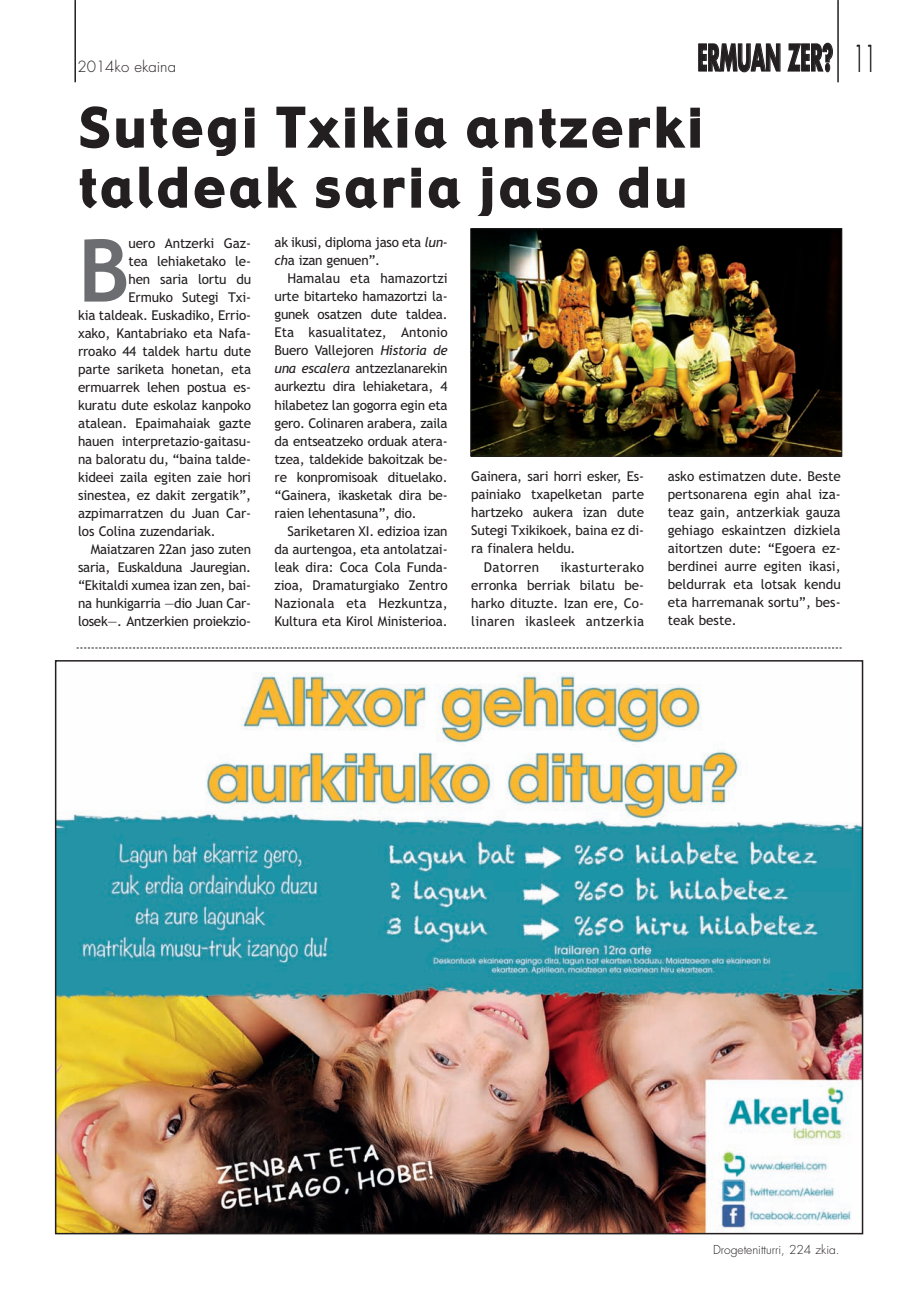
<style>
.page{position:relative;width:919px;height:1289px;background:#fff}
.page>*{position:absolute;margin:0;border:0;box-sizing:border-box;transform-origin:0 0}
.t1{font:700 86.7px "Trebuchet MS";color:#6c6d70}
.t2{font:52.5px/60px "Gadget";letter-spacing:.085em;color:#231f20}
.t3{font:700 36px "Futura";letter-spacing:-.005em;color:#231f20;scale:.5 1}
.t4{font:300 36px "Futura";color:#231f20;scale:.5 1}
.t5{font:300 15px "Futura";color:#231f20}
.t6{font:13.5px/18px "Trebuchet MS";letter-spacing:-.01em;color:#231f20;text-align:justify}
.t7{font:13.5px "Trebuchet MS";letter-spacing:.02em;color:#231f20}
.t8{font:300 12px "Futura";color:#231f20}
.s1{font-style:italic}
</style>
<div class="page">
<hr style="left:74px;top:1px;width:2px;height:81px;background:#231f20">
<hr style="left:837px;top:1px;width:1px;height:81px;background:#231f20">
<svg style="left:77px;top:647px;width:764px;height:1px"></svg>
<img style="left:472px;top:230px;width:368px;height:224px">
<div style="left:470px;top:228px;width:372px;height:228px;border:1px solid #231f20"></div>
<img style="left:58px;top:672px;width:802px;height:559px">
<p class="t5" style="left:77px;top:59px;width:100px">2014ko ekaina</p>
<h3 class="t3" style="left:697px;top:41px;width:273px">ERMUAN ZER?</h3>
<h2 class="t2" style="left:80px;top:101px;width:624px">Sutegi Txikia antzerki taldeak saria jaso du</h2>
<h1 class="t1" style="left:78px;top:237px;width:53px">B</h1>
<p class="t6" style="left:128px;top:235px;width:124px">uero Antzerki Gaz-</p>
<p class="t6" style="left:128px;top:253px;width:124px">tea lehiaketako le-</p>
<p class="t6" style="left:128px;top:271px;width:124px">hen saria lortu du</p>
<p class="t6" style="left:128px;top:289px;width:124px">Ermuko Sutegi Txi-</p>
<p class="t6" style="left:78px;top:307px;width:174px">kia taldeak. Euskadiko, Errio-</p>
<p class="t6" style="left:78px;top:325px;width:174px">xako, Kantabriako eta Nafa-</p>
<p class="t6" style="left:78px;top:343px;width:174px">rroako 44 taldek hartu dute</p>
<p class="t6" style="left:78px;top:361px;width:174px">parte sariketa honetan, eta</p>
<p class="t6" style="left:78px;top:379px;width:174px">ermuarrek lehen postua es-</p>
<p class="t6" style="left:78px;top:397px;width:174px">kuratu dute eskolaz kanpoko</p>
<p class="t6" style="left:78px;top:415px;width:174px">atalean. Epaimahaiak gazte</p>
<p class="t6" style="left:78px;top:433px;width:174px">hauen interpretazio-gaitasu-</p>
<p class="t6" style="left:78px;top:451px;width:174px">na baloratu du, “baina talde-</p>
<p class="t6" style="left:78px;top:469px;width:174px">kideei zaila egiten zaie hori</p>
<p class="t6" style="left:78px;top:487px;width:174px">sinestea, ez dakit zergatik”,</p>
<p class="t6" style="left:78px;top:505px;width:174px">azpimarratzen du Juan Car-</p>
<p class="t6" style="left:78px;top:523px;width:139px">los Colina zuzendariak.</p>
<p class="t6" style="left:91px;top:541px;width:162px">Maiatzaren 22an jaso zuten</p>
<p class="t6" style="left:78px;top:559px;width:174px">saria, Euskalduna Jauregian.</p>
<p class="t6" style="left:78px;top:577px;width:174px">“Ekitaldi xumea izan zen, bai-</p>
<p class="t6" style="left:78px;top:595px;width:174px">na hunkigarria —dio Juan Car-</p>
<p class="t6" style="left:78px;top:613px;width:174px">losek—. Antzerkien proiekzio-</p>
<p class="t6" style="left:274px;top:235px;width:175px">ak ikusi, diploma jaso eta <span class="s1">lun&shy;ch</span>a izan genuen”.</p>
<p class="t6" style="left:274px;top:271px;width:175px;text-indent:13px">Hamalau eta hamazortzi urte bitarteko hamazortzi la&shy;gunek osatzen dute taldea.<br>Eta kasualitatez, Antonio Buero Vallejoren <span class="s1">Historia de una escalera</span> antzezlanarekin aurkeztu dira lehiaketara, 4 hilabetez lan gogorra egin eta gero. Colinaren arabera, zaila da entseatzeko orduak atera&shy;tzea, taldekide bakoitzak be&shy;re konpromisoak dituelako. “Gainera, ikasketak dira be&shy;raien lehentasuna”, dio.</p>
<p class="t6" style="left:274px;top:523px;width:174px;text-indent:13px">Sariketaren XI. edizioa izan da aurtengoa, eta antolatzai&shy;leak dira: Coca Cola Funda&shy;zioa, Dramaturgiako Zentro Nazionala eta Hezkuntza, Kultura eta Kirol Ministerioa.</p>
<p class="t6" style="left:471px;top:469px;width:174px">Gainera, sari horri esker, Es-</p>
<p class="t6" style="left:471px;top:487px;width:174px">painiako txapelketan parte</p>
<p class="t6" style="left:471px;top:505px;width:174px">hartzeko aukera izan dute</p>
<p class="t6" style="left:471px;top:523px;width:174px">Sutegi Txikikoek, baina ez di-</p>
<p class="t6" style="left:471px;top:541px;width:106px">ra finalera heldu.</p>
<p class="t7" style="left:484px;top:561px;width:57px">Datorren</p>
<p class="t6" style="left:471px;top:559px;width:174px;text-indent:89px">ikasturterako erronka berriak bilatu be&shy;harko dituzte. Izan ere, Co&shy;linaren ikasleek antzerkia</p>
<p class="t6" style="left:667px;top:469px;width:174px">asko estimatzen dute. Beste pertsonarena egin ahal iza&shy;teaz gain, antzerkiak gauza gehiago eskaintzen dizkiela aitortzen dute: “Egoera ez&shy;berdinei aurre egiten ikasi, beldurrak eta lotsak kendu eta harremanak sortu”, bes&shy;teak beste.</p>
<h3 class="t4" style="left:853px;top:41px;width:46px">11</h3>
<p class="t8" style="left:713px;top:1243px;width:128px">Drogetenitturri, 224 zkia.</p>
</div>
